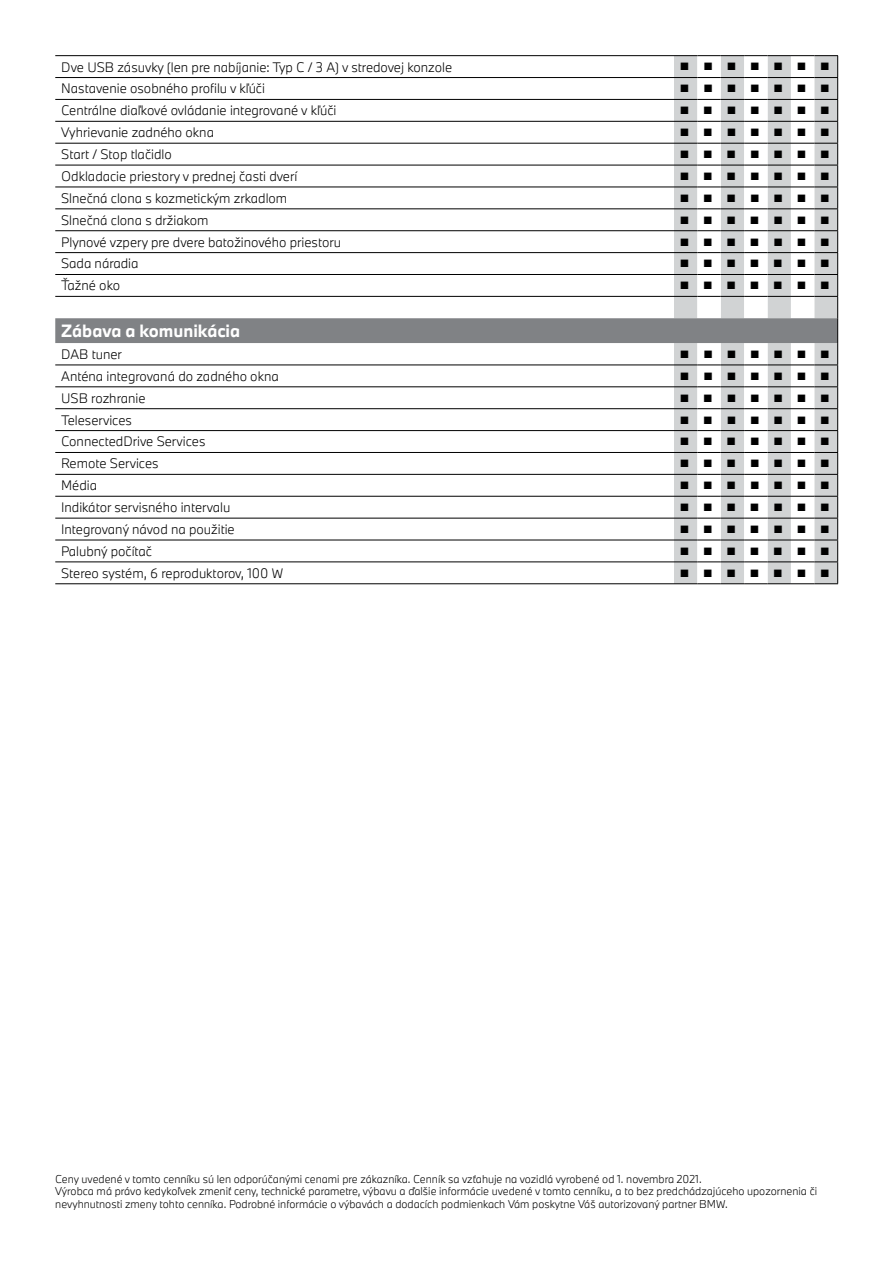
<style>
.page{position:relative;width:893px;height:1263px;background:#fff}
.page>*{position:absolute;margin:0;border:0;box-sizing:border-box;transform-origin:0 0}
.t1{font:700 16.5px "BMW Type Next Latin";color:#fff}
.t2{font:300 12.75px "BMW Type Next Latin";color:#000}
.t3{font:12.75px "Wingdings";color:#000}
.t4{font:300 10.5px/12.6px "BMW Type Next Latin";color:#000}
</style>
<div class="page">
<svg style="left:55px;top:55px;width:783px;height:529px"></svg>
<p class="t2" style="left:61px;top:58px;width:392px">Dve USB zásuvky (len pre nabíjanie: Typ C / 3 A) v stredovej konzole</p>
<p class="t3" style="left:680px;top:60px;width:151px">■■■■■■■</p>
<p class="t2" style="left:61px;top:80px;width:205px">Nastavenie osobného profilu v kľúči</p>
<p class="t3" style="left:680px;top:82px;width:151px">■■■■■■■</p>
<p class="t2" style="left:61px;top:102px;width:277px">Centrálne diaľkové ovládanie integrované v kľúči</p>
<p class="t3" style="left:680px;top:104px;width:151px">■■■■■■■</p>
<p class="t2" style="left:61px;top:124px;width:154px">Vyhrievanie zadného okna</p>
<p class="t3" style="left:680px;top:126px;width:151px">■■■■■■■</p>
<p class="t2" style="left:61px;top:146px;width:112px">Start / Stop tlačidlo</p>
<p class="t3" style="left:680px;top:148px;width:151px">■■■■■■■</p>
<p class="t2" style="left:61px;top:167px;width:238px">Odkladacie priestory v prednej časti dverí</p>
<p class="t3" style="left:680px;top:169px;width:151px">■■■■■■■</p>
<p class="t2" style="left:61px;top:189px;width:228px">Slnečná clona s kozmetickým zrkadlom</p>
<p class="t3" style="left:680px;top:191px;width:151px">■■■■■■■</p>
<p class="t2" style="left:61px;top:211px;width:149px">Slnečná clona s držiakom</p>
<p class="t3" style="left:680px;top:213px;width:151px">■■■■■■■</p>
<p class="t2" style="left:61px;top:233px;width:281px">Plynové vzpery pre dvere batožinového priestoru</p>
<p class="t3" style="left:680px;top:235px;width:151px">■■■■■■■</p>
<p class="t2" style="left:61px;top:255px;width:79px">Sada náradia</p>
<p class="t3" style="left:680px;top:257px;width:151px">■■■■■■■</p>
<p class="t2" style="left:61px;top:277px;width:61px">Ťažné oko</p>
<p class="t3" style="left:680px;top:279px;width:151px">■■■■■■■</p>
<p class="t1" style="left:61px;top:319px;width:180px">Zábava a komunikácia</p>
<p class="t2" style="left:61px;top:345px;width:62px">DAB tuner</p>
<p class="t3" style="left:680px;top:347px;width:151px">■■■■■■■</p>
<p class="t2" style="left:61px;top:367px;width:219px">Anténa integrovaná do zadného okna</p>
<p class="t3" style="left:680px;top:369px;width:151px">■■■■■■■</p>
<p class="t2" style="left:61px;top:389px;width:86px">USB rozhranie</p>
<p class="t3" style="left:680px;top:391px;width:151px">■■■■■■■</p>
<p class="t2" style="left:61px;top:411px;width:72px">Teleservices</p>
<p class="t3" style="left:680px;top:413px;width:151px">■■■■■■■</p>
<p class="t2" style="left:61px;top:433px;width:146px">ConnectedDrive Services</p>
<p class="t3" style="left:680px;top:435px;width:151px">■■■■■■■</p>
<p class="t2" style="left:61px;top:455px;width:99px">Remote Services</p>
<p class="t3" style="left:680px;top:457px;width:151px">■■■■■■■</p>
<p class="t2" style="left:61px;top:477px;width:37px">Média</p>
<p class="t3" style="left:680px;top:479px;width:151px">■■■■■■■</p>
<p class="t2" style="left:61px;top:499px;width:171px">Indikátor servisného intervalu</p>
<p class="t3" style="left:680px;top:501px;width:151px">■■■■■■■</p>
<p class="t2" style="left:61px;top:520px;width:175px">Integrovaný návod na použitie</p>
<p class="t3" style="left:680px;top:522px;width:151px">■■■■■■■</p>
<p class="t2" style="left:61px;top:542px;width:93px">Palubný počítač</p>
<p class="t3" style="left:680px;top:544px;width:151px">■■■■■■■</p>
<p class="t2" style="left:61px;top:564px;width:224px">Stereo systém, 6 reproduktorov, 100 W</p>
<p class="t3" style="left:680px;top:566px;width:151px">■■■■■■■</p>
<p class="t4" style="left:55px;top:1172px;width:763px">Ceny uvedené v tomto cenníku sú len odporúčanými cenami pre zákazníka. Cenník sa vzťahuje na vozidlá vyrobené od 1. novembra 2021.<br>Výrobca má právo kedykoľvek zmeniť ceny, technické parametre, výbavu a ďalšie informácie uvedené v tomto cenníku, a to bez predchádzajúceho upozornenia či nevyhnutnosti zmeny tohto cenníka. Podrobné informácie o výbavách a dodacích podmienkach Vám poskytne Váš autorizovaný partner BMW.</p>
</div>
